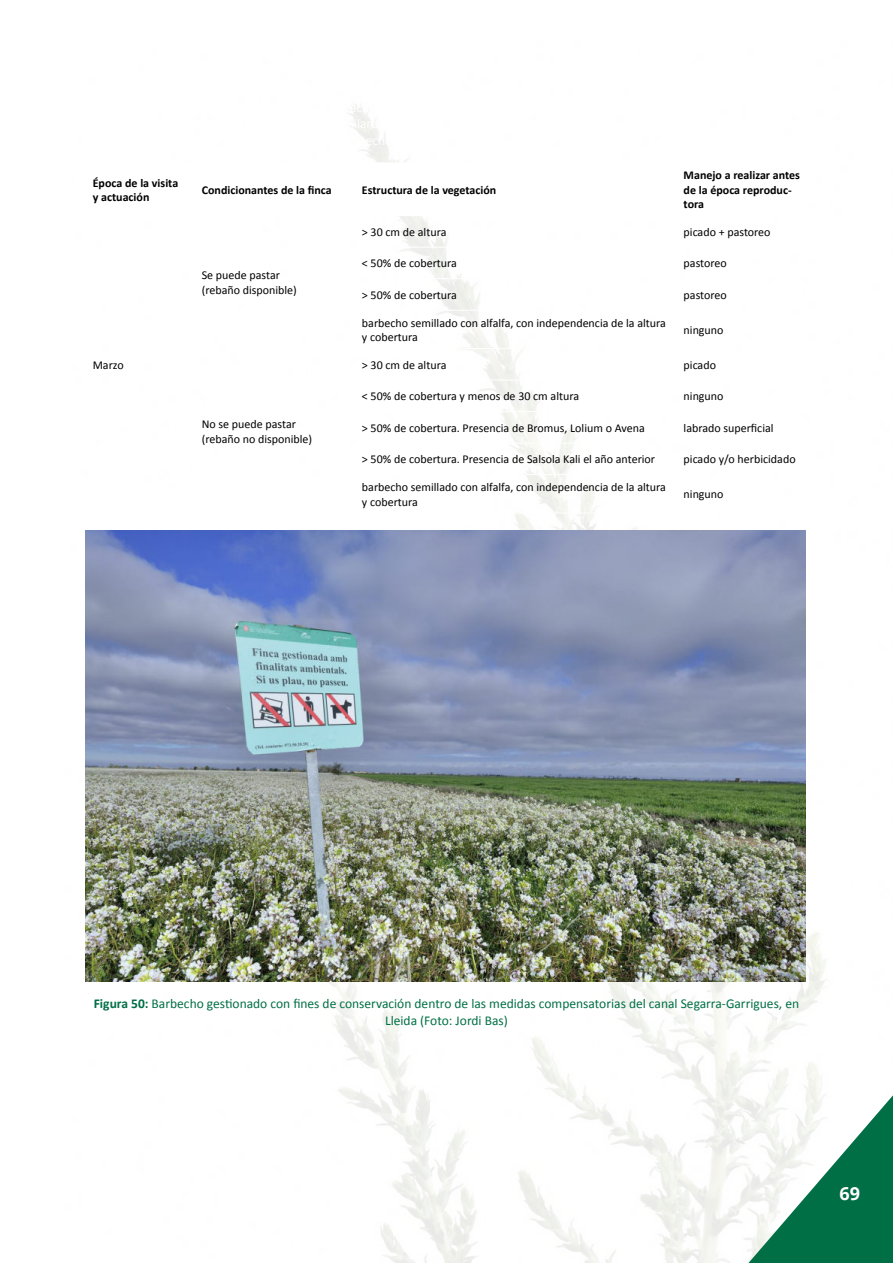
<style>
.page{position:relative;width:893px;height:1263px;background:#fff}
.page>*{position:absolute;margin:0;border:0;box-sizing:border-box;transform-origin:0 0}
.t1{font:700 18px "Open Sans";color:#fff}
.t2{font:13.5px/16.5px "Calibri";color:#006f46;text-align:center}
.t3{font:12px/14.4px "Calibri";color:#000}
.t4{font:700 12px/14.4px "Calibri";color:#000}
.s1{font-weight:700}
</style>
<div class="page">
<img style="left:85px;top:104px;width:741px;height:1159px">
<svg style="left:731px;top:1067px;width:162px;height:196px"></svg>
<svg style="left:86px;top:164px;width:721px;height:51px"></svg>
<hr style="left:85px;top:163px;width:109px;height:1px;background:#fff">
<hr style="left:85px;top:163px;width:1px;height:52px;background:#fff">
<hr style="left:194px;top:163px;width:160px;height:1px;background:#fff">
<hr style="left:354px;top:163px;width:322px;height:1px;background:#fff">
<hr style="left:676px;top:163px;width:132px;height:1px;background:#fff">
<hr style="left:807px;top:163px;width:1px;height:52px;background:#fff">
<hr style="left:85px;top:215px;width:109px;height:1px;background:#fff">
<hr style="left:85px;top:216px;width:1px;height:31px;background:#fff">
<hr style="left:85px;top:247px;width:1px;height:32px;background:#fff">
<hr style="left:85px;top:279px;width:1px;height:31px;background:#fff">
<hr style="left:85px;top:310px;width:1px;height:39px;background:#fff">
<hr style="left:85px;top:349px;width:1px;height:31px;background:#fff">
<hr style="left:85px;top:380px;width:1px;height:32px;background:#fff">
<hr style="left:85px;top:412px;width:1px;height:31px;background:#fff">
<hr style="left:85px;top:443px;width:1px;height:32px;background:#fff">
<hr style="left:85px;top:475px;width:1px;height:38px;background:#fff">
<hr style="left:85px;top:513px;width:109px;height:1px;background:#fff">
<hr style="left:194px;top:215px;width:160px;height:1px;background:#fff">
<hr style="left:354px;top:215px;width:322px;height:1px;background:#fff">
<hr style="left:676px;top:215px;width:132px;height:1px;background:#fff">
<hr style="left:807px;top:216px;width:1px;height:31px;background:#fff">
<hr style="left:354px;top:247px;width:322px;height:1px;background:#fff">
<hr style="left:676px;top:247px;width:132px;height:1px;background:#fff">
<hr style="left:807px;top:247px;width:1px;height:31px;background:#fff">
<hr style="left:354px;top:278px;width:322px;height:1px;background:#fff">
<hr style="left:676px;top:278px;width:132px;height:1px;background:#fff">
<hr style="left:807px;top:279px;width:1px;height:31px;background:#fff">
<hr style="left:354px;top:310px;width:322px;height:1px;background:#fff">
<hr style="left:676px;top:310px;width:132px;height:1px;background:#fff">
<hr style="left:807px;top:310px;width:1px;height:38px;background:#fff">
<hr style="left:194px;top:348px;width:160px;height:1px;background:#fff">
<hr style="left:194px;top:513px;width:160px;height:1px;background:#fff">
<hr style="left:354px;top:348px;width:322px;height:1px;background:#fff">
<hr style="left:676px;top:348px;width:132px;height:1px;background:#fff">
<hr style="left:807px;top:349px;width:1px;height:31px;background:#fff">
<hr style="left:354px;top:380px;width:322px;height:1px;background:#fff">
<hr style="left:676px;top:380px;width:132px;height:1px;background:#fff">
<hr style="left:807px;top:380px;width:1px;height:31px;background:#fff">
<hr style="left:354px;top:411px;width:322px;height:1px;background:#fff">
<hr style="left:676px;top:411px;width:132px;height:1px;background:#fff">
<hr style="left:807px;top:412px;width:1px;height:31px;background:#fff">
<hr style="left:354px;top:443px;width:322px;height:1px;background:#fff">
<hr style="left:676px;top:443px;width:132px;height:1px;background:#fff">
<hr style="left:807px;top:443px;width:1px;height:31px;background:#fff">
<hr style="left:354px;top:474px;width:322px;height:1px;background:#fff">
<hr style="left:676px;top:474px;width:132px;height:1px;background:#fff">
<hr style="left:807px;top:475px;width:1px;height:38px;background:#fff">
<hr style="left:354px;top:513px;width:322px;height:1px;background:#fff">
<hr style="left:676px;top:513px;width:132px;height:1px;background:#fff">
<img style="left:85px;top:531px;width:720px;height:451px">
<p class="t4" style="left:93px;top:175px;width:87px">Época de la visita y actuación</p>
<p class="t4" style="left:202px;top:182px;width:132px">Condicionantes de la finca</p>
<p class="t4" style="left:362px;top:182px;width:136px">Estructura de la vegetación</p>
<p class="t4" style="left:684px;top:168px;width:118px">Manejo a realizar antes de la época reproduc&shy;tora</p>
<p class="t3" style="left:93px;top:357px;width:32px">Marzo</p>
<p class="t3" style="left:202px;top:268px;width:97px">Se puede pastar (rebaño disponible)</p>
<p class="t3" style="left:202px;top:416px;width:112px">No se puede pastar (rebaño no disponible)</p>
<p class="t3" style="left:362px;top:224px;width:86px">&gt; 30 cm de altura</p>
<p class="t3" style="left:684px;top:224px;width:88px">picado + pastoreo</p>
<p class="t3" style="left:362px;top:256px;width:96px">&lt; 50% de cobertura</p>
<p class="t3" style="left:684px;top:256px;width:45px">pastoreo</p>
<p class="t3" style="left:362px;top:287px;width:96px">&gt; 50% de cobertura</p>
<p class="t3" style="left:684px;top:287px;width:45px">pastoreo</p>
<p class="t3" style="left:362px;top:315px;width:305px">barbecho semillado con alfalfa, con independencia de la altura y cobertura</p>
<p class="t3" style="left:684px;top:324px;width:41px">ninguno</p>
<p class="t3" style="left:362px;top:357px;width:86px">&gt; 30 cm de altura</p>
<p class="t3" style="left:684px;top:357px;width:34px">picado</p>
<p class="t3" style="left:362px;top:389px;width:219px">&lt; 50% de cobertura y menos de 30 cm altura</p>
<p class="t3" style="left:684px;top:390px;width:41px">ninguno</p>
<p class="t3" style="left:362px;top:420px;width:284px">&gt; 50% de cobertura. Presencia de Bromus, Lolium o Avena</p>
<p class="t3" style="left:684px;top:420px;width:91px">labrado superficial</p>
<p class="t3" style="left:362px;top:452px;width:295px">&gt; 50% de cobertura. Presencia de Salsola Kali el año anterior</p>
<p class="t3" style="left:684px;top:452px;width:114px">picado y/o herbicidado</p>
<p class="t3" style="left:362px;top:479px;width:305px">barbecho semillado con alfalfa, con independencia de la altura y cobertura</p>
<p class="t3" style="left:684px;top:488px;width:41px">ninguno</p>
<p class="t2" style="left:94px;top:995px;width:707px"><span class="s1">Figura 50:</span> Barbecho gestionado con fines de conservación dentro de las medidas compensatorias del canal Segarra-Garrigues, en<br>Lleida (Foto: Jordi Bas)</p>
<h1 class="t1" style="left:839px;top:1183px;width:22px">69</h1>
</div>
